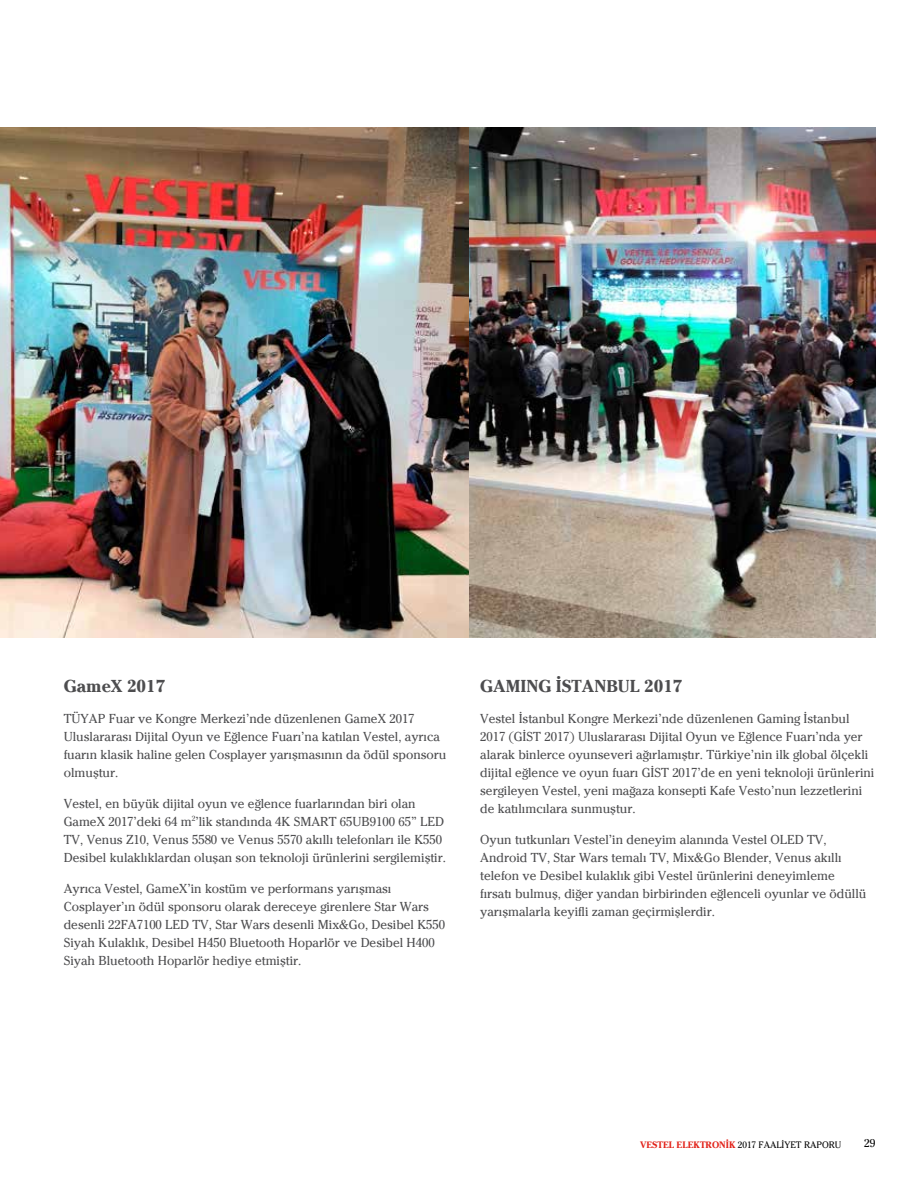
<style>
.page{position:relative;width:918px;height:1188px;background:#fff}
.page>*{position:absolute;margin:0;border:0;box-sizing:border-box;transform-origin:0 0}
.t1{font:700 18px "Cheltenham";color:#4d4d4f}
.t2{font:13.5px/18px "Cheltenham";color:#4d4d4f}
.t3{font:12px "Cheltenham";color:#000}
.t4{font:9.75px "Cheltenham";color:#000}
.s1{font-weight:700;color:#e2231a}
</style>
<div class="page">
<img style="left:0;top:128px;width:470px;height:510px">
<img style="left:470px;top:128px;width:405px;height:510px">
<h1 class="t1" style="left:64px;top:676px;width:103px">GameX 2017</h1>
<p class="t2" style="left:64px;top:710px;width:384px">TÜYAP Fuar ve Kongre Merkezi’nde düzenlenen GameX 2017<br>Uluslararası Dijital Oyun ve Eğlence Fuarı’na katılan Vestel, ayrıca fuarın klasik haline gelen Cosplayer yarışmasının da ödül sponsoru olmuştur.</p>
<p class="t2" style="left:64px;top:794px;width:384px">Vestel, en büyük dijital oyun ve eğlence fuarlarından biri olan GameX 2017’deki 64 m<sup>2</sup>’lik standında 4K SMART 65UB9100 65” LED TV, Venus Z10, Venus 5580 ve Venus 5570 akıllı telefonları ile K550<br>Desibel kulaklıklardan oluşan son teknoloji ürünlerini sergilemiştir.</p>
<p class="t2" style="left:64px;top:879px;width:383px">Ayrıca Vestel, GameX’in kostüm ve performans yarışması Cosplayer’ın ödül sponsoru olarak dereceye girenlere Star Wars desenli 22FA7100 LED TV, Star Wars desenli Mix&amp;Go, Desibel K550<br>Siyah Kulaklık, Desibel H450 Bluetooth Hoparlör ve Desibel H400<br>Siyah Bluetooth Hoparlör hediye etmiştir.</p>
<h1 class="t1" style="left:480px;top:676px;width:204px">GAMING İSTANBUL 2017</h1>
<p class="t2" style="left:480px;top:710px;width:396px">Vestel İstanbul Kongre Merkezi’nde düzenlenen Gaming İstanbul 2017 (GİST 2017) Uluslararası Dijital Oyun ve Eğlence Fuarı’nda yer alarak binlerce oyunseveri ağırlamıştır. Türkiye’nin ilk global ölçekli dijital eğlence ve oyun fuarı GİST 2017’de en yeni teknoloji ürünlerini sergileyen Vestel, yeni mağaza konsepti Kafe Vesto’nun lezzetlerini de katılımcılara sunmuştur.</p>
<p class="t2" style="left:480px;top:830px;width:388px">Oyun tutkunları Vestel’in deneyim alanında Vestel OLED TV, Android TV, Star Wars temalı TV, Mix&amp;Go Blender, Venus akıllı telefon ve Desibel kulaklık gibi Vestel ürünlerini deneyimleme fırsatı bulmuş, diğer yandan birbirinden eğlenceli oyunlar ve ödüllü yarışmalarla keyifli zaman geçirmişlerdir.</p>
<p class="t4" style="left:640px;top:1139px;width:203px"><span class="s1">VESTEL ELEKTRONİK</span> 2017 FAALİYET RAPORU</p>
<p class="t3" style="left:864px;top:1136px;width:13px">29</p>
</div>
